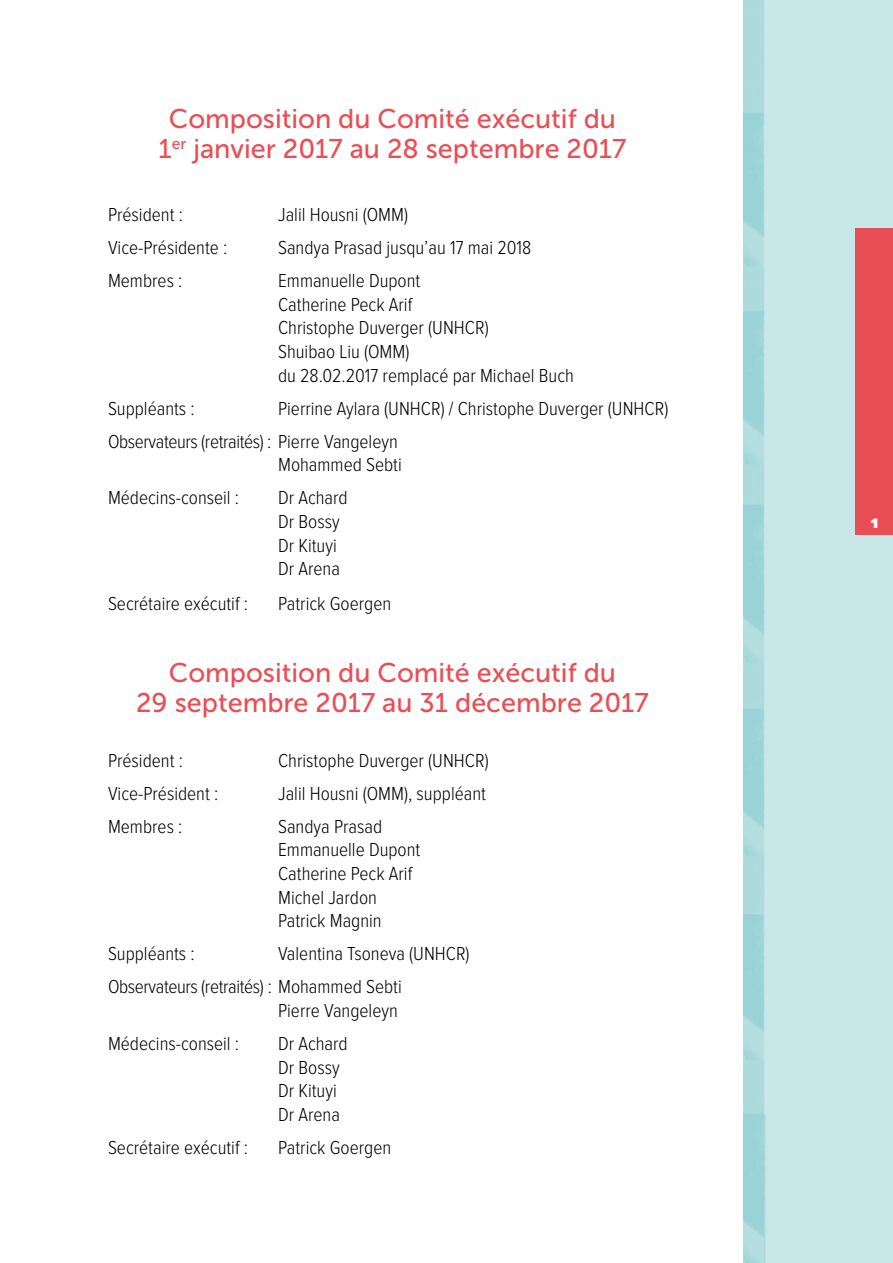
<style>
.page{position:relative;width:893px;height:1263px;background:#fff}
.page>*{position:absolute;margin:0;border:0;box-sizing:border-box;transform-origin:0 0}
.t1{font:27px/30px "Museo Sans 500";color:#ea4e55;text-align:center}
.t2{font:300 19.5px/23.7px "Proxima Nova Cond";color:#000}
.t3{font:900 13.5px "Frutiger LT Std";color:#fff}
</style>
<div class="page">
<img style="left:744px;top:0;width:149px;height:1263px">
<div style="left:855px;top:228px;width:38px;height:306px;background:#ea4e55"></div>
<h1 class="t1" style="left:159px;top:104px;width:469px">Composition du Comité exécutif du<br>1<sup>er</sup> janvier 2017 au 28 septembre 2017</h1>
<p class="t2" style="left:108px;top:204px;width:76px">Président :</p>
<p class="t2" style="left:278px;top:204px;width:132px">Jalil Housni (OMM)</p>
<p class="t2" style="left:108px;top:237px;width:121px">Vice-Présidente :</p>
<p class="t2" style="left:278px;top:237px;width:255px">Sandya Prasad jusqu’au 17 mai 2018</p>
<p class="t2" style="left:108px;top:270px;width:76px">Membres :</p>
<p class="t2" style="left:278px;top:270px;width:297px">Emmanuelle Dupont<br>Catherine Peck Arif<br>Christophe Duverger (UNHCR)<br>Shuibao Liu (OMM)<br>du 28.02.2017 remplacé par Michael Buch</p>
<p class="t2" style="left:108px;top:397px;width:88px">Suppléants :</p>
<p class="t2" style="left:108px;top:393px;width:562px;line-height:33px;text-indent:170px">Pierrine Aylara (UNHCR) / Christophe Duverger (UNHCR)<br>Observateurs (retraités) : Pierre Vangeleyn</p>
<p class="t2" style="left:278px;top:454px;width:125px">Mohammed Sebti</p>
<p class="t2" style="left:108px;top:487px;width:133px">Médecins-conseil :</p>
<p class="t2" style="left:278px;top:487px;width:71px">Dr Achard<br>Dr Bossy<br>Dr Kituyi<br>Dr Arena</p>
<p class="t2" style="left:108px;top:592px;width:142px">Secrétaire exécutif :</p>
<p class="t2" style="left:278px;top:592px;width:115px">Patrick Goergen</p>
<h1 class="t1" style="left:136px;top:658px;width:514px">Composition du Comité exécutif du<br>29 septembre 2017 au 31 décembre 2017</h1>
<p class="t2" style="left:108px;top:749px;width:76px">Président :</p>
<p class="t2" style="left:278px;top:749px;width:212px">Christophe Duverger (UNHCR)</p>
<p class="t2" style="left:108px;top:782px;width:112px">Vice-Président :</p>
<p class="t2" style="left:278px;top:782px;width:209px">Jalil Housni (OMM), suppléant</p>
<p class="t2" style="left:108px;top:815px;width:76px">Membres :</p>
<p class="t2" style="left:278px;top:815px;width:144px">Sandya Prasad<br>Emmanuelle Dupont<br>Catherine Peck Arif<br>Michel Jardon<br>Patrick Magnin</p>
<p class="t2" style="left:108px;top:943px;width:88px">Suppléants :</p>
<p class="t2" style="left:108px;top:938px;width:363px;line-height:33px;text-indent:170px">Valentina Tsoneva (UNHCR)<br>Observateurs (retraités) : Mohammed Sebti</p>
<p class="t2" style="left:278px;top:999px;width:121px">Pierre Vangeleyn</p>
<p class="t2" style="left:108px;top:1032px;width:133px">Médecins-conseil :</p>
<p class="t2" style="left:278px;top:1032px;width:71px">Dr Achard<br>Dr Bossy<br>Dr Kituyi<br>Dr Arena</p>
<p class="t2" style="left:108px;top:1136px;width:142px">Secrétaire exécutif :</p>
<p class="t2" style="left:278px;top:1136px;width:115px">Patrick Goergen</p>
<p class="t3" style="left:871px;top:515px;width:9px">1</p>
</div>
